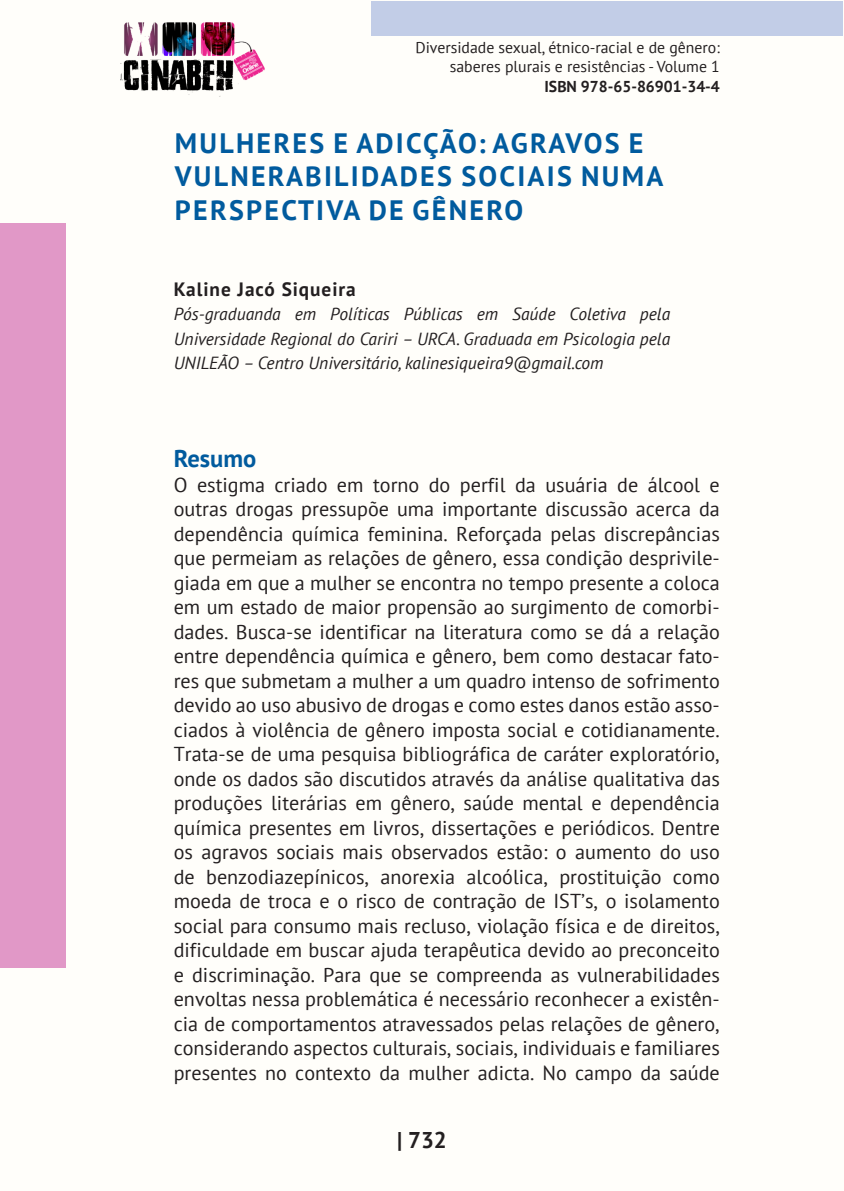
<style>
.page{position:relative;width:844px;height:1191px;background:#fff}
.page>*{position:absolute;margin:0;border:0;box-sizing:border-box;transform-origin:0 0}
._0_TÍTULO{font:700 28px/33.6px "PT Sans";letter-spacing:.08em;color:#015b9e}
._3_RESUMO{font:700 24.5px "PT Sans";color:#015b9e}
.t1{font:700 22.75px "PT Sans";color:#231f20}
._4_CORPO_RESUMO{font:20.12px/24.5px "PT Sans";color:#231f20;text-align:justify}
._1_AUTOR{font:700 19.25px "PT Sans";letter-spacing:.05em;color:#231f20}
._2_TITULAÇÃO{font:italic 17.5px/24.5px "PT Sans";color:#231f20;text-align:justify}
.t2{font:15.75px/18.9px "PT Sans";color:#231f20;text-align:right}
.t3{font:700 15.75px "PT Sans";color:#231f20}
</style>
<div class="page">
<div style="left:0;top:0;width:843px;height:1191px;background:#fffefa"></div>
<div style="left:371px;top:1px;width:471px;height:35px;background:#c2cde7"></div>
<div style="left:0;top:223px;width:65px;height:744px;background:#e198c7"></div>
<img style="left:120px;top:22px;width:144px;height:75px">
<p class="t2" style="left:415px;top:38px;width:306px">Diversidade sexual, étnico-racial e de gênero: saberes plurais e resistências - Volume 1</p>
<p class="t3" style="left:544px;top:76px;width:177px">ISBN 978-65-86901-34-4</p>
<p class="_0_TÍTULO" style="left:175px;top:125px;width:490px">MULHERES E ADICÇÃO: AGRAVOS E<br>VULNERABILIDADES SOCIAIS NUMA<br>PERSPECTIVA DE GÊNERO</p>
<p class="_1_AUTOR" style="left:174px;top:276px;width:183px">Kaline Jacó Siqueira</p>
<p class="_2_TITULAÇÃO" style="left:174px;top:301px;width:498px">Pós-graduanda em Políticas Públicas em Saúde Coletiva pela Universidade Regional do Cariri – URCA. Graduada em Psicologia pela UNILEÃO – Centro Universitário, kalinesiqueira9@gmail.com</p>
<p class="_3_RESUMO" style="left:174px;top:442px;width:84px">Resumo</p>
<p class="_4_CORPO_RESUMO" style="left:174px;top:472px;width:547px">O estigma criado em torno do perfil da usuária de álcool e outras drogas pressupõe uma importante discussão acerca da dependência química feminina. Reforçada pelas discrepâncias que permeiam as relações de gênero, essa condição desprivile&shy;giada em que a mulher se encontra no tempo presente a coloca em um estado de maior propensão ao surgimento de comorbi&shy;dades. Busca-se identificar na literatura como se dá a relação entre dependência química e gênero, bem como destacar fato&shy;res que submetam a mulher a um quadro intenso de sofrimento devido ao uso abusivo de drogas e como estes danos estão asso&shy;ciados à violência de gênero imposta social e cotidianamente.<br>Trata-se de uma pesquisa bibliográfica de caráter exploratório, onde os dados são discutidos através da análise qualitativa das produções literárias em gênero, saúde mental e dependência química presentes em livros, dissertações e periódicos. Dentre os agravos sociais mais observados estão: o aumento do uso de benzodiazepínicos, anorexia alcoólica, prostituição como moeda de troca e o risco de contração de IST’s, o isolamento social para consumo mais recluso, violação física e de direitos, dificuldade em buscar ajuda terapêutica devido ao preconceito e discriminação. Para que se compreenda as vulnerabilidades envoltas nessa problemática é necessário reconhecer a existên&shy;cia de comportamentos atravessados pelas relações de gênero, considerando aspectos culturais, sociais, individuais e familiares presentes no contexto da mulher adicta. No campo da saúde</p>
<p class="t1" style="left:397px;top:1125px;width:51px">| 732</p>
</div>
